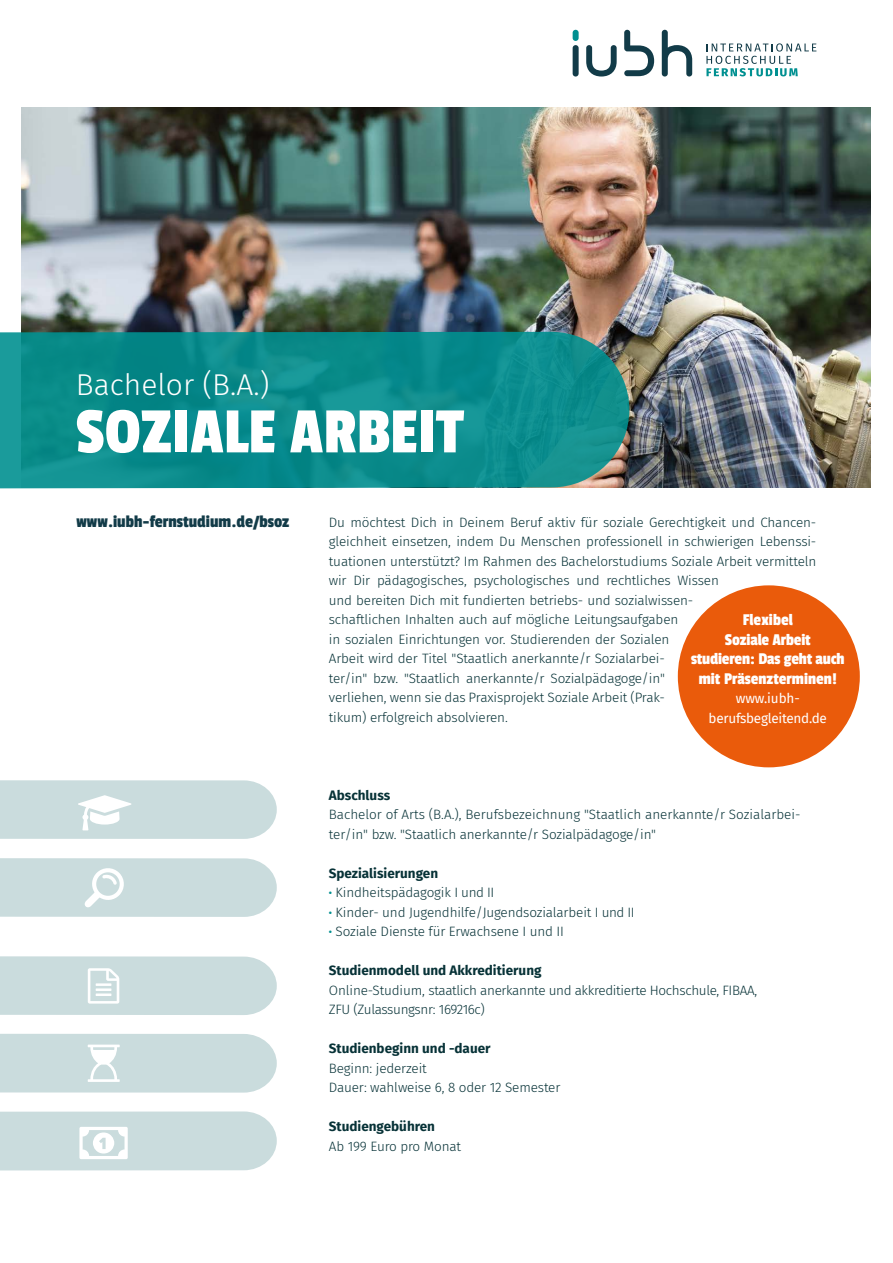
<style>
.page{position:relative;width:893px;height:1263px;background:#fff}
.page>*{position:absolute;margin:0;border:0;box-sizing:border-box;transform-origin:0 0}
.t1{font:67.5px "Passion One";color:#fff}
.t2{font:300 30px "Fira Sans";color:#fff}
.t3{font:18px "Passion One";color:#123b48}
.t4{font:17.25px/19.5px "Passion One";letter-spacing:-.01em;color:#fff;text-align:center}
.t5{font:300 13.5px/19.5px "Fira Sans";letter-spacing:-.01em;color:#073237}
.t6{font:700 13.5px "Fira Sans";color:#073237}
.t7{font:13.5px/19.5px "Fira Sans";letter-spacing:-.02em;color:#fff;text-align:center}
.s1{font-weight:700}
.s2{font-weight:700;color:#019090}
</style>
<div class="page">
<img style="left:21px;top:107px;width:850px;height:381px">
<svg style="left:0;top:780px;width:277px;height:59px;background:#cedfe0"></svg>
<svg style="left:0;top:1111px;width:277px;height:59px;background:#cedfe0"></svg>
<div style="left:0;top:1034px;width:277px;height:58px;background:#cadcdd"></div>
<svg style="left:0;top:858px;width:277px;height:59px;background:#cddedf"></svg>
<svg style="left:0;top:956px;width:277px;height:59px;background:#cddedf"></svg>
<svg style="left:0;top:332px;width:629px;height:156px;background:#0e8b8b"></svg>
<div style="left:678px;top:585px;width:182px;height:182px;background:#ea5b0b;border-radius:50%"></div>
<div style="left:573px;top:45px;width:6px;height:32px;background:#123b48;border-radius:3px"></div>
<svg style="left:624px;top:30px;width:30px;height:46px"></svg>
<div style="left:573px;top:30px;width:6px;height:11px;background:#009091;border-radius:3px"></div>
<svg style="left:586px;top:45px;width:31px;height:32px"></svg>
<svg style="left:662px;top:30px;width:30px;height:47px"></svg>
<svg style="left:706px;top:43px;width:110px;height:33px"></svg>
<h2 class="t2" style="left:76px;top:364px;width:195px">Bachelor (B.A.)</h2>
<h1 class="t1" style="left:76px;top:396px;width:389px">SOZIALE ARBEIT</h1>
<h3 class="t3" style="left:77px;top:512px;width:214px">www.iubh-fernstudium.de/bsoz</h3>
<p class="t5" style="left:329px;top:512px;width:489px">Du möchtest Dich in Deinem Beruf aktiv für soziale Gerechtigkeit und Chancen&shy;gleichheit einsetzen, indem Du Menschen professionell in schwierigen Lebenssi&shy;tuationen unterstützt? Im Rahmen des Bachelorstudiums Soziale Arbeit vermitteln wir Dir pädagogisches, psychologisches und rechtliches Wissen<br>und bereiten Dich mit fundierten betriebs- und sozialwissen-<br>schaftlichen Inhalten auch auf mögliche Leitungsaufgaben<br>in sozialen Einrichtungen vor. Studierenden der Sozialen<br>Arbeit wird der Titel "Staatlich anerkannte/r Sozialarbei-<br>ter/in" bzw. "Staatlich anerkannte/r Sozialpädagoge/in"<br>verliehen, wenn sie das Praxisprojekt Soziale Arbeit (Prak-<br>tikum) erfolgreich absolvieren.</p>
<p class="t4" style="left:691px;top:610px;width:155px">Flexibel<br>Soziale Arbeit studieren: Das geht auch mit Präsenzterminen!</p>
<p class="t7" style="left:709px;top:688px;width:120px">www.iubh&shy;berufsbegleitend.de</p>
<p class="t6" style="left:329px;top:784px;width:63px">Abschluss</p>
<p class="t5" style="left:329px;top:805px;width:473px">Bachelor of Arts (B.A.), Berufsbezeichnung "Staatlich anerkannte/r Sozialarbei&shy;ter/in" bzw. "Staatlich anerkannte/r Sozialpädagoge/in"</p>
<p class="t5" style="left:329px;top:863px;width:307px"><span class="s1">Spezialisierungen<br></span><span class="s2">·</span> Kindheitspädagogik I und II<br><span class="s2">·</span> Kinder- und Jugendhilfe/Jugendsozialarbeit I und II <span class="s2">·</span> Soziale Dienste für Erwachsene I und II</p>
<p class="t6" style="left:329px;top:959px;width:214px">Studienmodell und Akkreditierung</p>
<p class="t5" style="left:329px;top:980px;width:430px">Online-Studium, staatlich anerkannte und akkreditierte Hochschule, FIBAA,<br>ZFU (Zulassungsnr: 169216c)</p>
<p class="t6" style="left:329px;top:1037px;width:163px">Studienbeginn und -dauer</p>
<p class="t5" style="left:329px;top:1058px;width:233px">Beginn: jederzeit<br>Dauer: wahlweise 6, 8 oder 12 Semester</p>
<p class="t6" style="left:329px;top:1115px;width:108px">Studiengebühren</p>
<p class="t5" style="left:329px;top:1136px;width:134px">Ab 199 Euro pro Monat</p>
</div>
